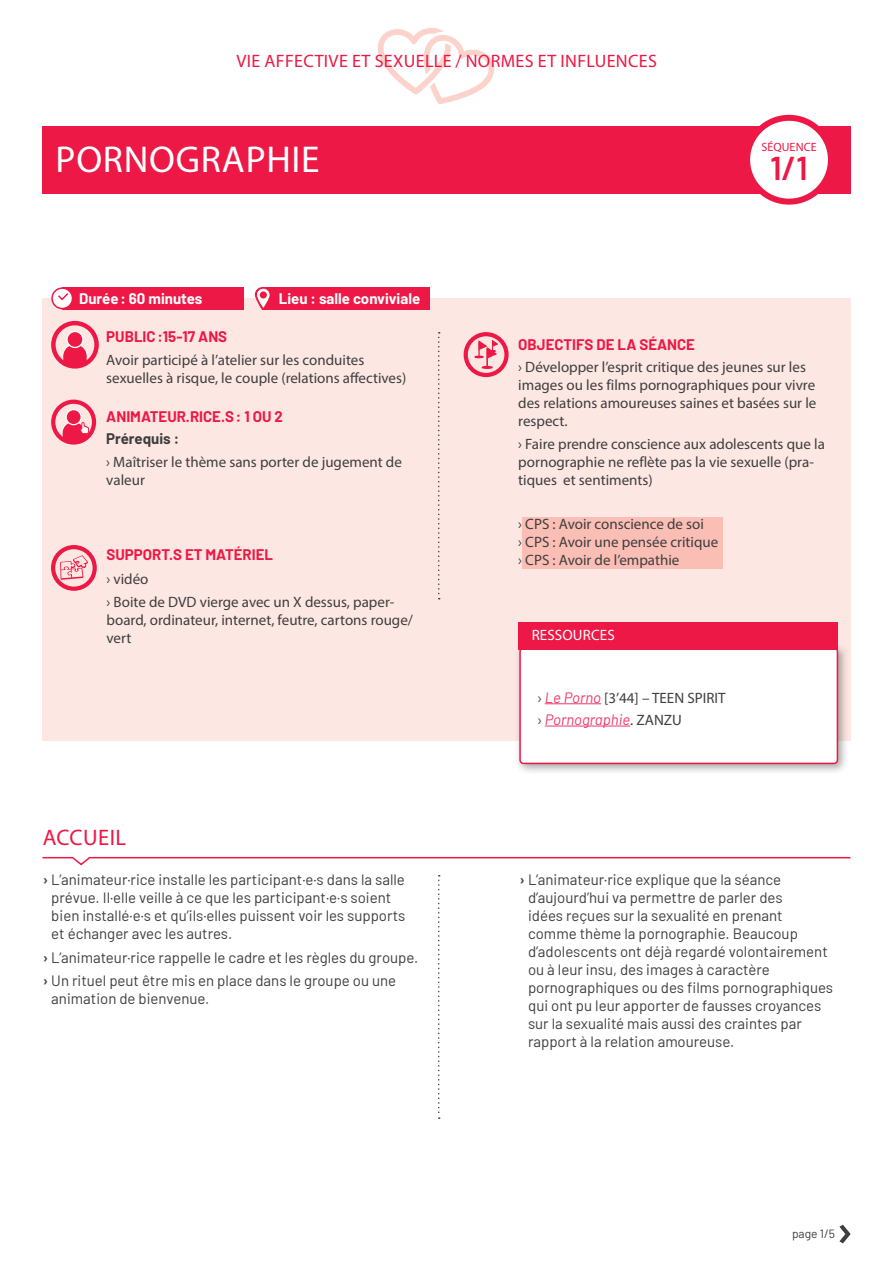
<style>
.page{position:relative;width:893px;height:1263px;background:#fff}
.page>*{position:absolute;margin:0;border:0;box-sizing:border-box;transform-origin:0 0}
.t1{font:37.5px "Myriad Pro";letter-spacing:.02em;color:#fff}
.t2{font:600 33px "Barlow";color:#ed1845}
.t3{font:22.5px "Myriad Pro";letter-spacing:.02em;color:#ed1845}
.t4{font:18px "Myriad Pro";letter-spacing:.02em;color:#ed1845}
.t5{font:15px/18px "Barlow";color:#3e3e3f}
.t6{font:15px/18px "Myriad Pro";color:#3e3e3f}
.t7{font:700 15px "Barlow";color:#ed1845}
.t8{font:700 15px "Barlow";color:#fff}
.t9{font:italic 15px "Barlow";color:#ef3b6b}
.t10{font:700 15px "Barlow";color:#3e3e3f}
.t11{font:15px "Myriad Pro";letter-spacing:.01em;color:#fff}
.t12{font:12px "Myriad Pro";letter-spacing:.01em;color:#ed1845}
.t13{font:12px "Barlow";color:#3e3e3f}
.s1{font-weight:600}
.s2{font-family:"Barlow";font-style:italic;color:#ef3b6b}
.s3{font-family:"Myriad Pro";font-style:normal;color:#3e3e3f}
</style>
<div class="page">
<svg style="left:377px;top:28px;width:118px;height:76px"></svg>
<div style="left:43px;top:126px;width:808px;height:67px;background:#ed1845"></div>
<div style="left:747px;top:118px;width:84px;height:84px;background:#fff;border-radius:50%"></div>
<div style="left:744px;top:115px;width:90px;height:90px;border:6px solid #ed1845;border-radius:50%"></div>
<svg style="left:839px;top:1225px;width:11px;height:18px"></svg>
<div style="left:43px;top:298px;width:808px;height:443px;background:#fde7e2"></div>
<div style="left:523px;top:518px;width:200px;height:51px;background:#fabeb5"></div>
<svg style="left:42px;top:856px;width:809px;height:10px"></svg>
<svg style="left:62px;top:344px;width:26px;height:22px"></svg>
<div style="left:67px;top:331px;width:16px;height:16px;background:#ed1845;border-radius:50%"></div>
<div style="left:66px;top:331px;width:18px;height:17px;border:1px solid #fff;border-radius:50%"></div>
<div style="left:51px;top:321px;width:48px;height:48px;border:4px solid #ed1845;border-radius:50%"></div>
<svg style="left:438px;top:332px;width:2px;height:267px"></svg>
<div style="left:66px;top:410px;width:15px;height:15px;background:#ed1845;border-radius:50%"></div>
<div style="left:65px;top:409px;width:17px;height:16px;border:1px solid #fff;border-radius:50%"></div>
<div style="left:51px;top:400px;width:45px;height:45px;border:4px solid #ed1845;border-radius:50%"></div>
<svg style="left:61px;top:421px;width:28px;height:21px"></svg>
<div style="left:464px;top:332px;width:45px;height:45px;border:4px solid #ed1845;border-radius:50%"></div>
<div style="left:51px;top:545px;width:46px;height:46px;border:4px solid #ed1845;border-radius:50%"></div>
<div style="left:514px;top:642px;width:335px;height:133px;background:#231f20;opacity:.4"></div>
<div style="left:520px;top:648px;width:317px;height:115px;background:#fff;border-radius:4px"></div>
<hr style="left:545px;top:703px;width:56px;height:1px;background:#ef3b6b">
<hr style="left:545px;top:726px;width:85px;height:1px;background:#ef3b6b">
<div style="left:519px;top:647px;width:319px;height:117px;border:2px solid #ed1845;border-radius:4px"></div>
<div style="left:519px;top:622px;width:319px;height:27px;background:#ed1845"></div>
<div style="left:62px;top:287px;width:182px;height:23px;background:#ed1845"></div>
<div style="left:52px;top:288px;width:20px;height:21px;background:#fff;border-radius:50%"></div>
<div style="left:51px;top:287px;width:22px;height:22px;border:2px solid #ed1845;border-radius:50%"></div>
<svg style="left:56px;top:291px;width:14px;height:10px"></svg>
<div style="left:262px;top:287px;width:167px;height:23px;background:#ed1845"></div>
<svg style="left:254px;top:287px;width:16px;height:23px"></svg>
<svg style="left:257px;top:289px;width:13px;height:19px"></svg>
<div style="left:260px;top:291px;width:7px;height:8px;background:#ed1845;border-radius:50%"></div>
<svg style="left:438px;top:875px;width:2px;height:244px"></svg>
<svg style="left:474px;top:338px;width:26px;height:31px"></svg>
<svg style="left:60px;top:555px;width:28px;height:25px"></svg>
<p class="t4" style="left:236px;top:50px;width:422px">VIE AFFECTIVE ET SEXUELLE / NORMES ET INFLUENCES</p>
<h1 class="t1" style="left:56px;top:137px;width:266px">PORNOGRAPHIE</h1>
<p class="t8" style="left:79px;top:287px;width:125px">Durée: 60 minutes</p>
<p class="t8" style="left:279px;top:287px;width:143px">Lieu : salle conviviale</p>
<p class="t12" style="left:761px;top:139px;width:57px">SÉQUENCE</p>
<h2 class="t2" style="left:770px;top:144px;width:39px">1/1</h2>
<p class="t7" style="left:106px;top:326px;width:122px">PUBLIC:15-17 ANS</p>
<p class="t6" style="left:106px;top:350px;width:301px">Avoir participé à l’atelier sur les conduites sexuelles à risque, le couple (relations affectives)</p>
<p class="t7" style="left:106px;top:406px;width:178px">ANIMATEUR.RICE.S: 1 OU 2</p>
<p class="t10" style="left:106px;top:428px;width:74px">Prérequis :</p>
<p class="t6" style="left:106px;top:452px;width:297px">› Maîtriser le thème sans porter de jugement de valeur</p>
<p class="t7" style="left:107px;top:543px;width:168px">SUPPORT.S ET MATÉRIEL</p>
<p class="t6" style="left:107px;top:569px;width:43px">› vidéo</p>
<p class="t6" style="left:107px;top:593px;width:308px">› Boite de DVD vierge avec un X dessus, paper&shy;board, ordinateur, internet, feutre, cartons rouge/ vert</p>
<p class="t3" style="left:43px;top:823px;width:85px">ACCUEIL</p>
<p class="t5" style="left:51px;top:869px;width:356px;text-indent:-9px"><span class="s1">›</span> L’animateur·rice installe les participant·e·s dans la salle prévue. Il·elle veille à ce que les participant·e·s soient bien installé·e·s et qu’ils·elles puissent voir les supports et échanger avec les autres.</p>
<p class="t5" style="left:43px;top:947px;width:377px"><span class="s1">›</span> L’animateur·rice rappelle le cadre et les règles du groupe.</p>
<p class="t5" style="left:51px;top:970px;width:346px;text-indent:-9px"><span class="s1">›</span> Un rituel peut être mis en place dans le groupe ou une animation de bienvenue.</p>
<p class="t7" style="left:518px;top:334px;width:178px">OBJECTIFS DE LA SÉANCE</p>
<p class="t6" style="left:518px;top:358px;width:300px">› Développer l’esprit critique des jeunes sur les images ou les films pornographiques pour vivre des relations amoureuses saines et basées sur le respect.</p>
<p class="t6" style="left:518px;top:434px;width:308px">› Faire prendre conscience aux adolescents que la pornographie ne reflète pas la vie sexuelle (pra&shy;tiques et sentiments)</p>
<p class="t6" style="left:518px;top:515px;width:202px">› CPS : Avoir conscience de soi<br>› CPS : Avoir une pensée critique › CPS : Avoir de l’empathie</p>
<p class="t11" style="left:532px;top:626px;width:85px">RESSOURCES</p>
<p class="t6" style="left:538px;top:688px;width:189px">› <span class="s2">Le Porno</span> [3’44] – TEEN SPIRIT</p>
<p class="t9" style="left:538px;top:709px;width:146px"><span class="s3">›</span> Pornographie<span class="s3">. ZANZU</span></p>
<p class="t5" style="left:528px;top:869px;width:307px;text-indent:-9px"><span class="s1">›</span> L’animateur·rice explique que la séance d’aujourd’hui va permettre de parler des<br>idées reçues sur la sexualité en prenant comme thème la pornographie. Beaucoup d’adolescents ont déjà regardé volontairement ou à leur insu, des images à caractère pornographiques ou des films pornographiques qui ont pu leur apporter de fausses croyances sur la sexualité mais aussi des craintes par rapport à la relation amoureuse.</p>
<p class="t13" style="left:792px;top:1225px;width:45px">page 1/5</p>
</div>
